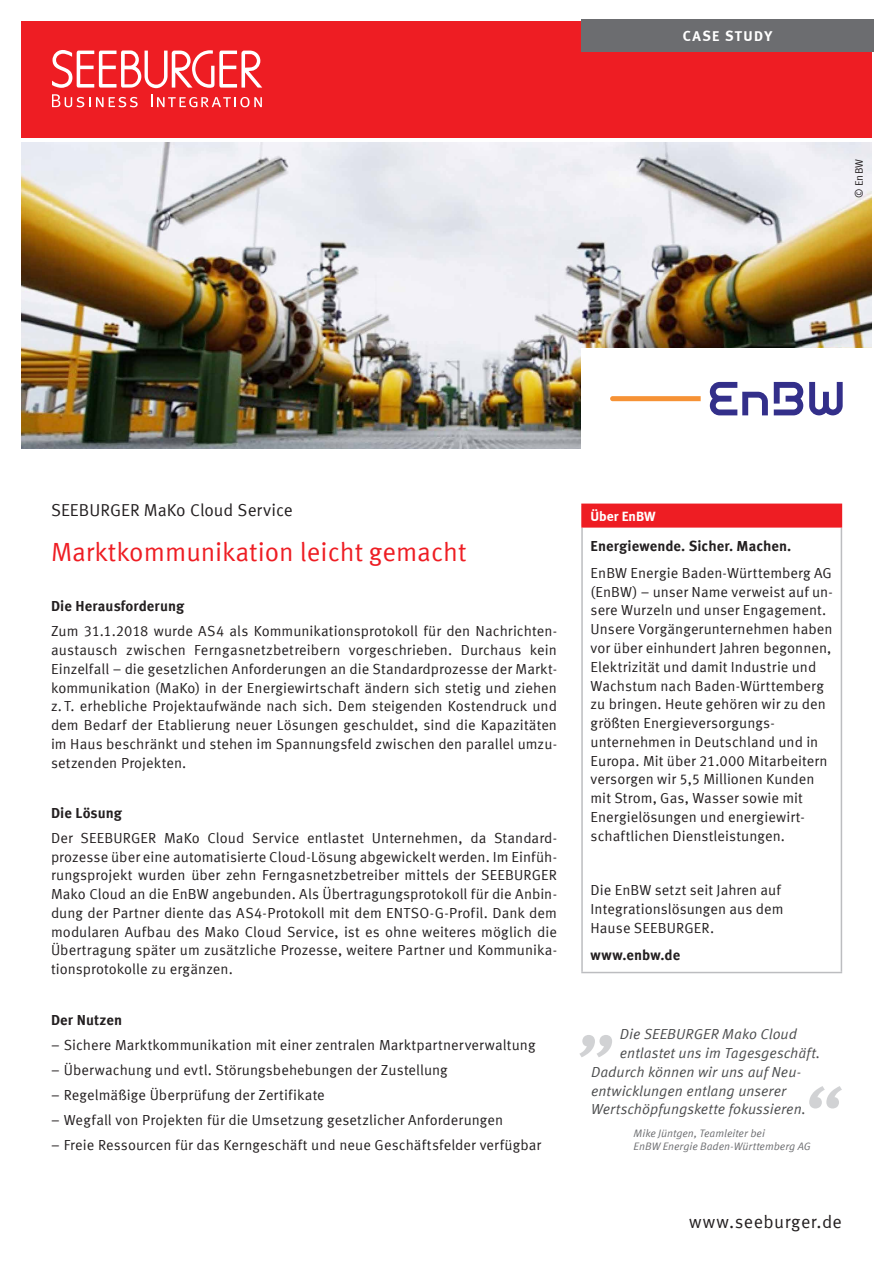
<style>
.page{position:relative;width:893px;height:1263px;background:#fff}
.page>*{position:absolute;margin:0;border:0;box-sizing:border-box;transform-origin:0 0}
.t1{font:26.25px "Meta Offc Pro Norm";color:#ee1d23}
.t2{font:18px "Meta Offc Pro Norm";letter-spacing:.025em;color:#231f20}
.t3{font:17.25px "Meta Offc Pro Norm";color:#231f20}
.t4{font:14.55px/18.8px "Meta Offc Pro Norm";letter-spacing:.005em;color:#231f20;text-align:justify}
.t5{font:14.55px "Meta Offc Pro Norm Ita";color:#4b4c4d}
.t6{font:700 14.55px "Meta Offc Pro";letter-spacing:.005em;color:#231f20}
.t7{font:14.55px "Meta Bold LF";letter-spacing:.1em;color:#fff}
.t8{font:13.8px "Meta Bold LF";color:#fff}
.t9{font:10.8px/12.9px "Meta Offc Pro Norm Ita";color:#6c6d70}
.t10{font:10.8px "Meta Offc Pro Norm";color:#231f20}
.s1{font-family:"Meta Normal LF"}
</style>
<div class="page">
<div style="left:21px;top:21px;width:851px;height:117px;background:#ee1d23"></div>
<svg style="left:52px;top:50px;width:210px;height:38px"></svg>
<svg style="left:151px;top:94px;width:111px;height:13px"></svg>
<svg style="left:52px;top:94px;width:86px;height:13px"></svg>
<img style="left:21px;top:142px;width:851px;height:307px">
<div style="left:581px;top:19px;width:293px;height:33px;background:#6c6d70"></div>
<div style="left:581px;top:349px;width:297px;height:105px;background:#fff"></div>
<svg style="left:710px;top:382px;width:133px;height:33px"></svg>
<svg style="left:610px;top:396px;width:91px;height:5px"></svg>
<div style="left:582px;top:504px;width:259px;height:23px;background:#ee1d23"></div>
<hr style="left:581px;top:528px;width:2px;height:444px;background:#bcbdc0">
<hr style="left:841px;top:528px;width:1px;height:444px;background:#bcbdc0">
<hr style="left:581px;top:972px;width:261px;height:1px;background:#bcbdc0">
<hr style="left:581px;top:504px;width:261px;height:1px;background:#ee1d23">
<hr style="left:581px;top:505px;width:2px;height:21px;background:#ee1d23">
<svg style="left:841px;top:505px;width:1px;height:21px"></svg>
<hr style="left:581px;top:526px;width:261px;height:2px;background:#ee1d23">
<svg style="left:579px;top:1035px;width:33px;height:22px"></svg>
<svg style="left:809px;top:1086px;width:33px;height:22px"></svg>
<p class="t7" style="left:683px;top:28px;width:91px">CASE STUDY</p>
<p class="t10" style="left:851px;top:198px;width:41px;rotate:-90deg"><span class="s1">©</span> EnBW</p>
<p class="t3" style="left:51px;top:497px;width:243px">SEEBURGER MaKo Cloud Service</p>
<h1 class="t1" style="left:51px;top:532px;width:417px">Marktkommunikation leicht gemacht</h1>
<p class="t6" style="left:51px;top:595px;width:135px">Die Herausforderung</p>
<p class="t4" style="left:51px;top:621px;width:508px">Zum 31.1.2018 wurde AS4 als Kommunikationsprotokoll für den Nachrichten&shy;austausch zwischen Ferngasnetzbetreibern vorgeschrieben. Durchaus kein Einzelfall – die gesetzlichen Anforderungen an die Standardprozesse der Markt&shy;kommunikation (MaKo) in der Energiewirtschaft ändern sich stetig und ziehen z. T. erhebliche Projektaufwände nach sich. Dem steigenden Kostendruck und dem Bedarf der Etablierung neuer Lösungen geschuldet, sind die Kapazitäten im Haus beschränkt und stehen im Spannungsfeld zwischen den parallel umzu&shy;setzenden Projekten.</p>
<p class="t6" style="left:51px;top:801px;width:73px">Die Lösung</p>
<p class="t4" style="left:51px;top:828px;width:508px">Der SEEBURGER MaKo Cloud Service entlastet Unternehmen, da Standard&shy;prozesse über eine automatisierte Cloud-Lösung abgewickelt werden. Im Einfüh&shy;rungsprojekt wurden über zehn Ferngasnetzbetreiber mittels der SEEBURGER Mako Cloud an die EnBW angebunden. Als Übertragungsprotokoll für die Anbin&shy;dung der Partner diente das AS4-Protokoll mit dem ENTSO-G-Profil. Dank dem modularen Aufbau des Mako Cloud Service, ist es ohne weiteres möglich die Übertragung später um zusätzliche Prozesse, weitere Partner und Kommunika&shy;tionsprotokolle zu ergänzen.</p>
<p class="t6" style="left:51px;top:1008px;width:73px">Der Nutzen</p>
<p class="t4" style="left:51px;top:1034px;width:486px">– Sichere Marktkommunikation mit einer zentralen Marktpartnerverwaltung</p>
<p class="t4" style="left:51px;top:1059px;width:398px">– Überwachung und evtl. Störungsbehebungen der Zustellung</p>
<p class="t4" style="left:51px;top:1084px;width:275px">– Regelmäßige Überprüfung der Zertifikate</p>
<p class="t4" style="left:51px;top:1110px;width:454px">– Wegfall von Projekten für die Umsetzung gesetzlicher Anforderungen</p>
<p class="t4" style="left:51px;top:1135px;width:492px">– Freie Ressourcen für das Kerngeschäft und neue Geschäftsfelder verfügbar</p>
<p class="t8" style="left:590px;top:508px;width:67px">Über EnBW</p>
<p class="t6" style="left:590px;top:534px;width:202px">Energiewende. Sicher. Machen.</p>
<p class="t4" style="left:590px;top:563px;width:244px;text-align:left">EnBW Energie Baden-Württemberg AG (EnBW) – unser Name verweist auf un&shy;sere Wurzeln und unser Engagement.<br>Unsere Vorgängerunternehmen haben vor über einhundert Jahren begonnen, Elektrizität und damit Industrie und Wachstum nach Baden-Württemberg zu bringen. Heute gehören wir zu den größten Energieversorgungs&shy;unternehmen in Deutschland und in Europa. Mit über 21.000 Mitarbeitern versorgen wir 5,5 Millionen Kunden mit Strom, Gas, Wasser sowie mit Energielösungen und energiewirt&shy;schaftlichen Dienstleistungen.</p>
<p class="t4" style="left:590px;top:880px;width:195px;text-align:left">Die EnBW setzt seit Jahren auf<br>Integrationslösungen aus dem<br>Hause SEEBURGER.</p>
<p class="t6" style="left:590px;top:943px;width:91px">www.enbw.de</p>
<p class="t5" style="left:620px;top:1023px;width:179px">Die SEEBURGER Mako Cloud</p>
<p class="t5" style="left:620px;top:1042px;width:202px">entlastet uns im Tagesgeschäft.</p>
<p class="t5" style="left:591px;top:1061px;width:212px">Dadurch können wir uns auf Neu-</p>
<p class="t5" style="left:591px;top:1079px;width:197px">entwicklungen entlang unserer</p>
<p class="t5" style="left:591px;top:1098px;width:216px">Wertschöpfungskette fokussieren.</p>
<p class="t9" style="left:634px;top:1126px;width:179px">Mike Jüntgen, Teamleiter bei<br>EnBW Energie Baden-Württemberg AG</p>
<p class="t2" style="left:689px;top:1208px;width:154px">www.seeburger.de</p>
</div>
